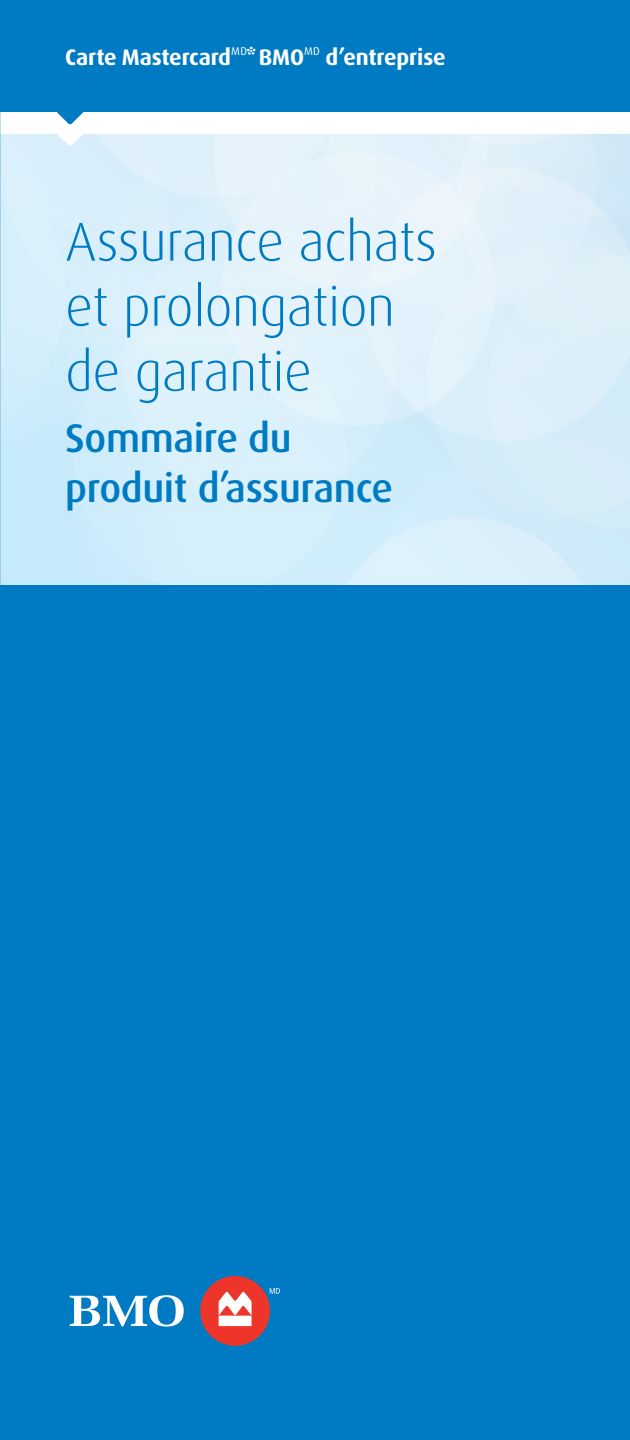
<style>
.page{position:relative;width:630px;height:1440px;background:#fff}
.page>*{position:absolute;margin:0;border:0;box-sizing:border-box;transform-origin:0 0}
.t1{font:300 55px/65px "Dax Pro";letter-spacing:-.01em;color:#007bc3}
.t2{font:500 40px/50px "Dax Pro";letter-spacing:-.01em;color:#007bc3}
.t3{font:700 22.5px "Dax Pro";letter-spacing:-.01em;color:#fff}
.t4{font:11.25px "Dax Pro";color:#fff}
</style>
<div class="page">
<div style="left:0;top:134px;width:630px;height:451px;background:#c7eafb"></div>
<div style="left:125px;top:464px;width:221px;height:121px;background:#d5effb"></div>
<div style="left:123px;top:228px;width:273px;height:274px;background:#daf0fb;border-radius:50%"></div>
<svg style="left:328px;top:517px;width:43px;height:68px"></svg>
<div style="left:371px;top:464px;width:259px;height:121px;background:#d6edfa"></div>
<div style="left:0;top:0;width:630px;height:112px;background:#007bc3"></div>
<div style="left:0;top:585px;width:630px;height:855px;background:#007bc3"></div>
<div style="left:200px;top:1276px;width:70px;height:70px;background:#ee3529;border-radius:50%"></div>
<svg style="left:70px;top:1295px;width:114px;height:32px"></svg>
<svg style="left:270px;top:1288px;width:10px;height:6px"></svg>
<svg style="left:219px;top:1292px;width:33px;height:34px"></svg>
<svg style="left:0;top:112px;width:630px;height:352px"></svg>
<p class="t3" style="left:65px;top:43px;width:382px">Carte Mastercard<sup>MD</sup>*BMO d’entreprise</p>
<p class="t4" style="left:304px;top:44px;width:17px">MD</p>
<p class="t1" style="left:65px;top:209px;width:373px">Assurance achats et prolongation de garantie</p>
<p class="t2" style="left:65px;top:413px;width:329px">Sommaire du produit d’assurance</p>
</div>
